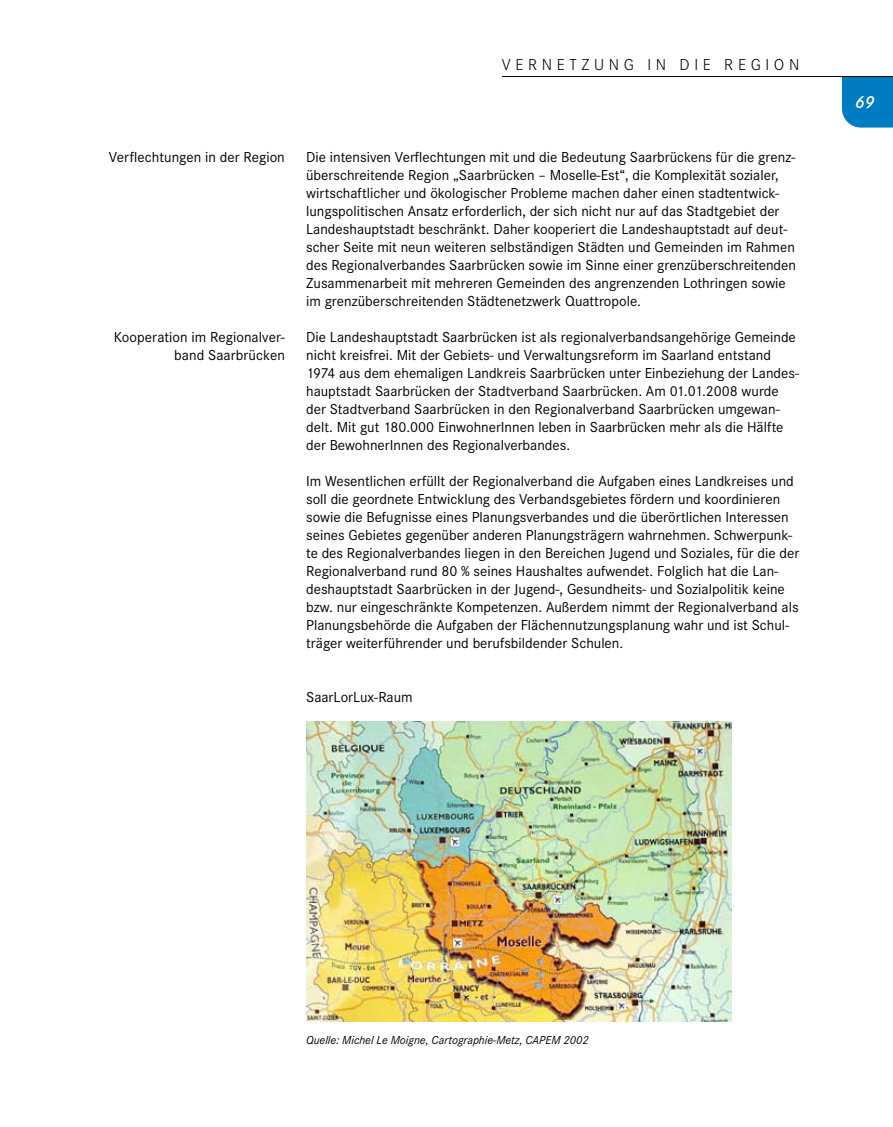
<style>
.page{position:relative;width:893px;height:1127px;background:#fff}
.page>*{position:absolute;margin:0;border:0;box-sizing:border-box;transform-origin:0 0}
.t1{font:italic 600 18px "Corporate S";color:#fff}
.t2{font:300 16.5px "Corporate SSC";letter-spacing:.28em;color:#000}
.t3{font:15px/18px "Corporate S";color:#000}
.t4{font:italic 12px "Corporate S";color:#000}
</style>
<div class="page">
<svg style="left:842px;top:77px;width:51px;height:51px;background:#0980c4"></svg>
<hr style="left:502px;top:76px;width:391px;height:1px;background:#000">
<img style="left:306px;top:721px;width:425px;height:300px">
<p class="t2" style="left:502px;top:56px;width:299px">VERNETZUNG I N DI E REGI ON</p>
<p class="t3" style="left:109px;top:148px;width:177px">Verflechtungen in der Region</p>
<p class="t3" style="left:114px;top:328px;width:173px;text-align:right">Kooperation im Regionalver&shy;band Saarbrücken</p>
<p class="t3" style="left:306px;top:148px;width:491px">Die intensiven Verflechtungen mit und die Bedeutung Saarbrückens für die grenz&shy;überschreitende Region „Saarbrücken – Moselle-Est“, die Komplexität sozialer, wirtschaftlicher und ökologischer Probleme machen daher einen stadtentwick&shy;lungspolitischen Ansatz erforderlich, der sich nicht nur auf das Stadtgebiet der Landeshauptstadt beschränkt. Daher kooperiert die Landeshauptstadt auf deut&shy;scher Seite mit neun weiteren selbständigen Städten und Gemeinden im Rahmen des Regionalverbandes Saarbrücken sowie im Sinne einer grenzüberschreitenden Zusammenarbeit mit mehreren Gemeinden des angrenzenden Lothringen sowie im grenzüberschreitenden Städtenetzwerk Quattropole.</p>
<p class="t3" style="left:306px;top:328px;width:494px">Die Landeshauptstadt Saarbrücken ist als regionalverbandsangehörige Gemeinde nicht kreisfrei. Mit der Gebiets- und Verwaltungsreform im Saarland entstand 1974 aus dem ehemaligen Landkreis Saarbrücken unter Einbeziehung der Landes&shy;hauptstadt Saarbrücken der Stadtverband Saarbrücken. Am 01.01.2008 wurde der Stadtverband Saarbrücken in den Regionalverband Saarbrücken umgewan&shy;delt. Mit gut 180.000 EinwohnerInnen leben in Saarbrücken mehr als die Hälfte der BewohnerInnen des Regionalverbandes.</p>
<p class="t3" style="left:306px;top:472px;width:495px">Im Wesentlichen erfüllt der Regionalverband die Aufgaben eines Landkreises und soll die geordnete Entwicklung des Verbandsgebietes fördern und koordinieren sowie die Befugnisse eines Planungsverbandes und die überörtlichen Interessen seines Gebietes gegenüber anderen Planungsträgern wahrnehmen. Schwerpunk&shy;te des Regionalverbandes liegen in den Bereichen Jugend und Soziales, für die der Regionalverband rund 80 % seines Haushaltes aufwendet. Folglich hat die Lan&shy;deshauptstadt Saarbrücken in der Jugend-, Gesundheits- und Sozialpolitik keine bzw. nur eingeschränkte Kompetenzen. Außerdem nimmt der Regionalverband als Planungsbehörde die Aufgaben der Flächennutzungsplanung wahr und ist Schul&shy;träger weiterführender und berufsbildender Schulen.</p>
<p class="t3" style="left:306px;top:688px;width:108px">SaarLorLux-Raum</p>
<p class="t1" style="left:855px;top:92px;width:21px">69</p>
<p class="t4" style="left:306px;top:1033px;width:284px">Quelle: Michel Le Moigne, Cartographie-Metz, CAPEM 2002</p>
</div>
